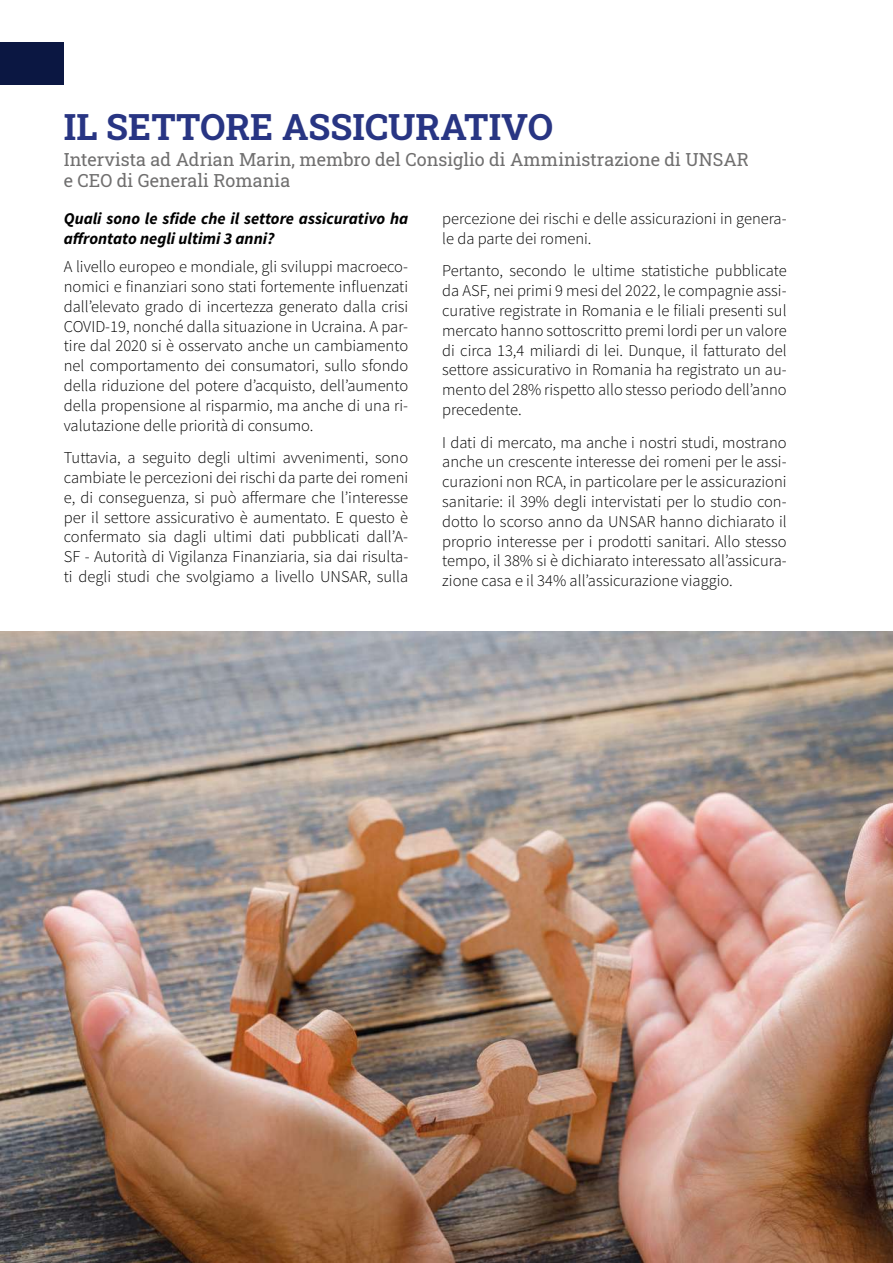
<style>
.page{position:relative;width:893px;height:1263px;background:#fff}
.page>*{position:absolute;margin:0;border:0;box-sizing:border-box;transform-origin:0 0}
.t1{font:700 36px "Roboto Slab";color:#283583}
.t2{font:18px/21.6px "Roboto Slab";color:#706f6f}
.t3{font:300 16.5px/19.8px "Source Sans Pro";color:#000;text-align:justify}
.t4{font:italic 700 16.5px/19.8px "Source Sans Pro";color:#000}
</style>
<div class="page">
<div style="left:0;top:43px;width:64px;height:42px;background:#0b1742"></div>
<img style="left:0;top:631px;width:893px;height:632px">
<h1 class="t1" style="left:64px;top:102px;width:491px">IL SETTORE ASSICURATIVO</h1>
<p class="t2" style="left:64px;top:148px;width:687px">Intervista ad Adrian Marin, membro del Consiglio di Amministrazione di UNSAR e CEO di Generali Romania</p>
<p class="t4" style="left:64px;top:208px;width:346px">Quali sono le sfide che il settore assicurativo ha affrontato negli ultimi 3 anni?</p>
<p class="t3" style="left:64px;top:257px;width:346px">A livello europeo e mondiale, gli sviluppi macroeco&shy;nomici e finanziari sono stati fortemente influenzati dall’elevato grado di incertezza generato dalla crisi COVID-19, nonché dalla situazione in Ucraina. A par&shy;tire dal 2020 si è osservato anche un cambiamento nel comportamento dei consumatori, sullo sfondo della riduzione del potere d’acquisto, dell’aumento della propensione al risparmio, ma anche di una ri&shy;valutazione delle priorità di consumo.</p>
<p class="t3" style="left:64px;top:448px;width:346px">Tuttavia, a seguito degli ultimi avvenimenti, sono cambiate le percezioni dei rischi da parte dei romeni e, di conseguenza, si può affermare che l’interesse per il settore assicurativo è aumentato. E questo è confermato sia dagli ultimi dati pubblicati dall’A-SF - Autorità di Vigilanza Finanziaria, sia dai risulta&shy;ti degli studi che svolgiamo a livello UNSAR, sulla</p>
<p class="t3" style="left:442px;top:209px;width:346px">percezione dei rischi e delle assicurazioni in genera&shy;le da parte dei romeni.</p>
<p class="t3" style="left:442px;top:261px;width:346px">Pertanto, secondo le ultime statistiche pubblicate da ASF, nei primi 9 mesi del 2022, le compagnie assi&shy;curative registrate in Romania e le filiali presenti sul mercato hanno sottoscritto premi lordi per un valore di circa 13,4 miliardi di lei. Dunque, il fatturato del settore assicurativo in Romania ha registrato un au&shy;mento del 28% rispetto allo stesso periodo dell’anno precedente.</p>
<p class="t3" style="left:442px;top:432px;width:346px">I dati di mercato, ma anche i nostri studi, mostrano anche un crescente interesse dei romeni per le assi&shy;curazioni non RCA, in particolare per le assicurazioni sanitarie: il 39% degli intervistati per lo studio con&shy;dotto lo scorso anno da UNSAR hanno dichiarato il proprio interesse per i prodotti sanitari. Allo stesso tempo, il 38% si è dichiarato interessato all’assicura&shy;zione casa e il 34% all’assicurazione viaggio.</p>
</div>
